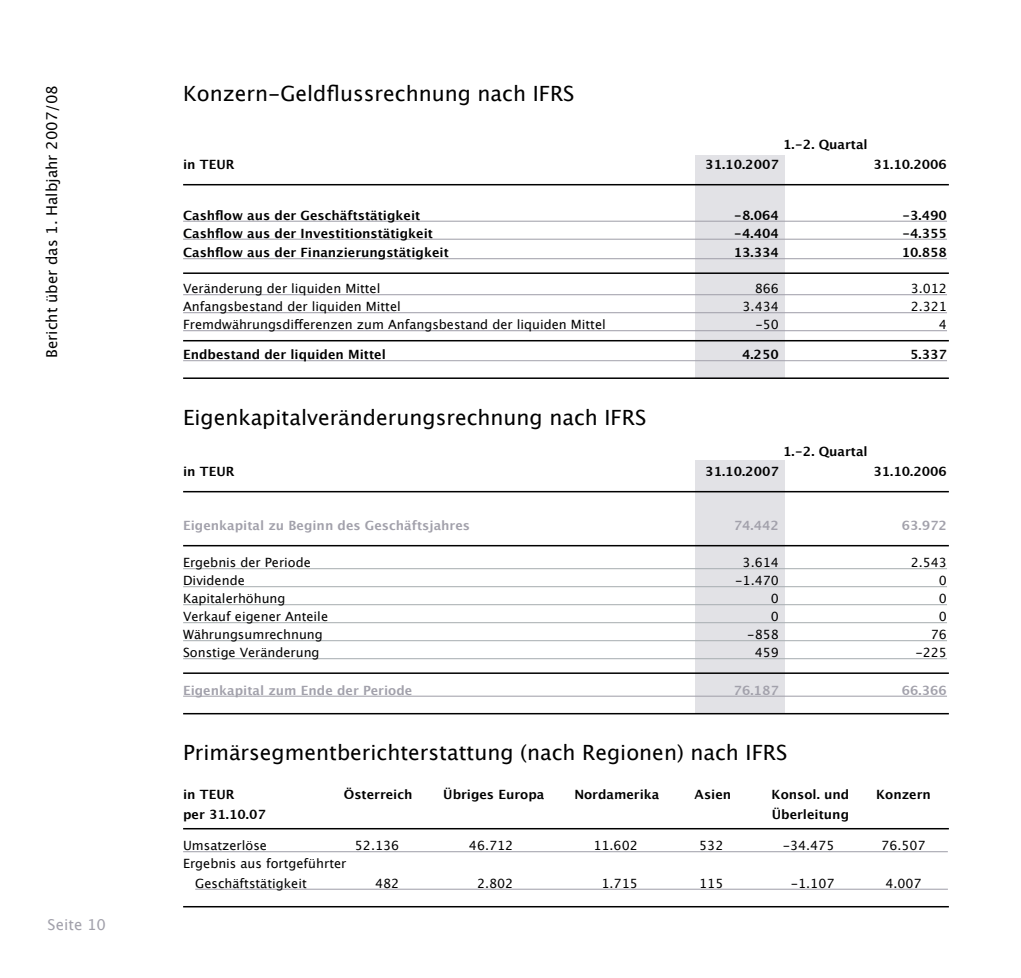
<style>
.page{position:relative;width:1021px;height:978px;background:#fff}
.page>*{position:absolute;margin:0;border:0;box-sizing:border-box;transform-origin:0 0}
.t1{font:21px "Lucida Grande";color:#000}
.t2{font:15px "Lucida Grande";color:#000}
.t3{font:15px "Lucida Grande";color:#a2a1ab}
.t4{font:12.75px/19.5px "Lucida Grande";color:#000}
.t5{font:700 12.75px "Lucida Grande";color:#000}
.t6{font:700 12.75px "Lucida Grande";color:#a2a1ab}
</style>
<div class="page">
<div style="left:695px;top:155px;width:89px;height:223px;background:#e2e2e6"></div>
<div style="left:695px;top:461px;width:89px;height:253px;background:#e2e2e6"></div>
<hr style="left:183px;top:184px;width:765px;height:1px;background:#000">
<hr style="left:183px;top:221px;width:764px;height:1px;background:#a2a1ab">
<hr style="left:183px;top:239px;width:764px;height:1px;background:#a2a1ab">
<hr style="left:183px;top:258px;width:764px;height:1px;background:#a2a1ab">
<hr style="left:183px;top:272px;width:765px;height:2px;background:#000">
<hr style="left:183px;top:294px;width:764px;height:1px;background:#a2a1ab">
<hr style="left:183px;top:312px;width:764px;height:1px;background:#a2a1ab">
<hr style="left:183px;top:330px;width:764px;height:1px;background:#a2a1ab">
<hr style="left:183px;top:340px;width:765px;height:1px;background:#000">
<hr style="left:183px;top:360px;width:764px;height:1px;background:#a2a1ab">
<hr style="left:183px;top:377px;width:765px;height:2px;background:#000">
<hr style="left:183px;top:491px;width:765px;height:1px;background:#000">
<hr style="left:183px;top:545px;width:765px;height:1px;background:#000">
<hr style="left:183px;top:568px;width:764px;height:1px;background:#aab0b3">
<hr style="left:183px;top:586px;width:764px;height:1px;background:#aab0b3">
<hr style="left:183px;top:604px;width:764px;height:1px;background:#aab0b3">
<hr style="left:183px;top:622px;width:764px;height:1px;background:#aab0b3">
<hr style="left:183px;top:640px;width:764px;height:1px;background:#aab0b3">
<hr style="left:183px;top:658px;width:764px;height:1px;background:#aab0b3">
<hr style="left:183px;top:672px;width:765px;height:2px;background:#000">
<hr style="left:183px;top:696px;width:764px;height:1px;background:#a2a1ab">
<hr style="left:183px;top:713px;width:765px;height:1px;background:#000">
<hr style="left:183px;top:828px;width:765px;height:1px;background:#000">
<hr style="left:183px;top:851px;width:764px;height:1px;background:#a2a1ab">
<hr style="left:195px;top:889px;width:752px;height:1px;background:#a2a1ab">
<hr style="left:183px;top:906px;width:765px;height:1px;background:#000">
<p class="t2" style="left:43px;top:358px;width:274px;rotate:-90deg">Bericht über das 1. Halbjahr 2007/08</p>
<p class="t3" style="left:48px;top:916px;width:60px">Seite 10</p>
<h1 class="t1" style="left:183px;top:82px;width:393px">Konzern-Geldflussrechnung nach IFRS</h1>
<p class="t5" style="left:783px;top:138px;width:86px">1.-2. Quartal</p>
<p class="t5" style="left:183px;top:157px;width:53px">in TEUR</p>
<p class="t5" style="left:705px;top:157px;width:75px">31.10.2007</p>
<p class="t5" style="left:873px;top:157px;width:75px">31.10.2006</p>
<p class="t5" style="left:183px;top:208px;width:239px">Cashflow aus der Geschäftstätigkeit</p>
<p class="t5" style="left:734px;top:208px;width:46px">-8.064</p>
<p class="t5" style="left:902px;top:208px;width:46px">-3.490</p>
<p class="t5" style="left:183px;top:226px;width:251px">Cashflow aus der Investitionstätigkeit</p>
<p class="t5" style="left:734px;top:226px;width:46px">-4.404</p>
<p class="t5" style="left:902px;top:226px;width:46px">-4.355</p>
<p class="t5" style="left:183px;top:246px;width:267px">Cashflow aus der Finanzierungstätigkeit</p>
<p class="t5" style="left:733px;top:246px;width:47px">13.334</p>
<p class="t5" style="left:901px;top:246px;width:47px">10.858</p>
<p class="t4" style="left:183px;top:279px;width:199px">Veränderung der liquiden Mittel</p>
<p class="t4" style="left:754px;top:279px;width:26px">866</p>
<p class="t4" style="left:910px;top:279px;width:38px">3.012</p>
<p class="t4" style="left:183px;top:297px;width:219px">Anfangsbestand der liquiden Mittel</p>
<p class="t4" style="left:742px;top:297px;width:38px">3.434</p>
<p class="t4" style="left:910px;top:297px;width:38px">2.321</p>
<p class="t4" style="left:183px;top:315px;width:424px">Fremdwährungsdifferenzen zum Anfangsbestand der liquiden Mittel</p>
<p class="t4" style="left:755px;top:315px;width:25px">-50</p>
<p class="t4" style="left:938px;top:315px;width:10px">4</p>
<p class="t5" style="left:183px;top:348px;width:204px">Endbestand der liquiden Mittel</p>
<p class="t5" style="left:742px;top:348px;width:38px">4.250</p>
<p class="t5" style="left:910px;top:348px;width:38px">5.337</p>
<h1 class="t1" style="left:183px;top:406px;width:465px">Eigenkapitalveränderungsrechnung nach IFRS</h1>
<p class="t5" style="left:783px;top:445px;width:86px">1.-2. Quartal</p>
<p class="t5" style="left:183px;top:464px;width:53px">in TEUR</p>
<p class="t5" style="left:705px;top:464px;width:75px">31.10.2007</p>
<p class="t5" style="left:873px;top:464px;width:75px">31.10.2006</p>
<p class="t6" style="left:183px;top:518px;width:288px">Eigenkapital zu Beginn des Geschäftsjahres</p>
<p class="t6" style="left:733px;top:518px;width:47px">74.442</p>
<p class="t6" style="left:901px;top:518px;width:47px">63.972</p>
<p class="t4" style="left:183px;top:553px;width:129px">Ergebnis der Periode</p>
<p class="t4" style="left:742px;top:553px;width:38px">3.614</p>
<p class="t4" style="left:910px;top:553px;width:38px">2.543</p>
<p class="t4" style="left:183px;top:571px;width:63px">Dividende</p>
<p class="t4" style="left:735px;top:571px;width:45px">-1.470</p>
<p class="t4" style="left:938px;top:571px;width:10px">0</p>
<p class="t4" style="left:183px;top:589px;width:104px">Kapitalerhöhung</p>
<p class="t4" style="left:770px;top:589px;width:10px">0</p>
<p class="t4" style="left:938px;top:589px;width:10px">0</p>
<p class="t4" style="left:183px;top:607px;width:146px">Verkauf eigener Anteile</p>
<p class="t4" style="left:770px;top:607px;width:10px">0</p>
<p class="t4" style="left:938px;top:607px;width:10px">0</p>
<p class="t4" style="left:183px;top:625px;width:141px">Währungsumrechnung</p>
<p class="t4" style="left:747px;top:625px;width:33px">-858</p>
<p class="t4" style="left:930px;top:625px;width:18px">76</p>
<p class="t4" style="left:183px;top:643px;width:138px">Sonstige Veränderung</p>
<p class="t4" style="left:754px;top:643px;width:26px">459</p>
<p class="t4" style="left:915px;top:643px;width:33px">-225</p>
<p class="t6" style="left:183px;top:683px;width:231px">Eigenkapital zum Ende der Periode</p>
<p class="t6" style="left:733px;top:683px;width:47px">76.187</p>
<p class="t6" style="left:901px;top:683px;width:47px">66.366</p>
<h1 class="t1" style="left:183px;top:741px;width:606px">Primärsegmentberichterstattung (nach Regionen) nach IFRS</h1>
<p class="t5" style="left:183px;top:788px;width:53px">in TEUR</p>
<p class="t5" style="left:344px;top:788px;width:70px">Österreich</p>
<p class="t5" style="left:443px;top:788px;width:103px">Übriges Europa</p>
<p class="t5" style="left:574px;top:788px;width:87px">Nordamerika</p>
<p class="t5" style="left:694px;top:788px;width:38px">Asien</p>
<p class="t5" style="left:771px;top:788px;width:79px">Konsol. und</p>
<p class="t5" style="left:876px;top:788px;width:56px">Konzern</p>
<p class="t5" style="left:183px;top:807px;width:84px">per 31.10.07</p>
<p class="t5" style="left:771px;top:807px;width:79px">Überleitung</p>
<p class="t4" style="left:183px;top:836px;width:85px">Umsatzerlöse</p>
<p class="t4" style="left:355px;top:836px;width:46px">52.136</p>
<p class="t4" style="left:469px;top:836px;width:46px">46.712</p>
<p class="t4" style="left:593px;top:836px;width:46px">11.602</p>
<p class="t4" style="left:699px;top:836px;width:26px">532</p>
<p class="t4" style="left:782px;top:836px;width:53px">-34.475</p>
<p class="t4" style="left:881px;top:836px;width:46px">76.507</p>
<p class="t4" style="left:195px;top:854px;width:153px;text-indent:-12px">Ergebnis aus fortgeführter<br>Geschäftstätigkeit</p>
<p class="t4" style="left:375px;top:874px;width:26px">482</p>
<p class="t4" style="left:477px;top:874px;width:38px">2.802</p>
<p class="t4" style="left:601px;top:874px;width:38px">1.715</p>
<p class="t4" style="left:699px;top:874px;width:26px">115</p>
<p class="t4" style="left:790px;top:874px;width:45px">-1.107</p>
<p class="t4" style="left:885px;top:874px;width:38px">4.007</p>
</div>
